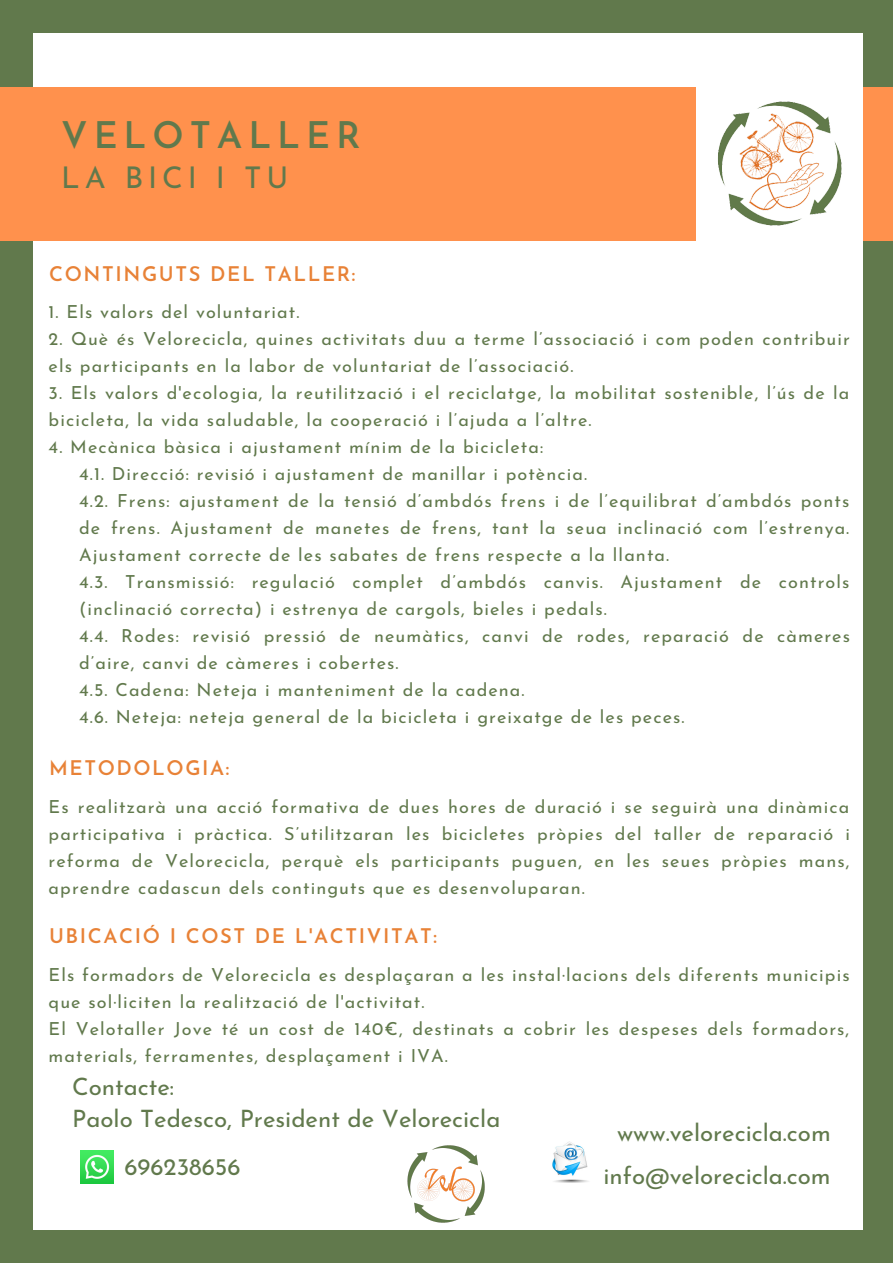
<style>
.page{position:relative;width:893px;height:1264px;background:#fff}
.page>*{position:absolute;margin:0;border:0;box-sizing:border-box;transform-origin:0 0}
.t1{font:600 36.6px "Josefin Sans";letter-spacing:.16em;color:#61794c}
.t2{font:30px "Josefin Sans";letter-spacing:.16em;color:#61794c}
.t3{font:24px/32.5px "Josefin Sans";color:#61794c}
.t4{font:600 20.1px "Josefin Sans";letter-spacing:.08em;color:#e88237}
.t5{font:18px/27px "Josefin Sans";letter-spacing:.06em;color:#61794c}
</style>
<div class="page">
<div style="left:0;top:0;width:892px;height:1262px;background:#61794c"></div>
<div style="left:34px;top:33px;width:828px;height:1196px;background:#fff"></div>
<div style="left:0;top:87px;width:892px;height:153px;background:#ff914d"></div>
<img style="left:80px;top:1150px;width:34px;height:33px">
<img style="left:552px;top:1141px;width:37px;height:41px">
<img style="left:399px;top:1145px;width:94px;height:85px">
<img style="left:679px;top:64px;width:200px;height:200px">
<h1 class="t1" style="left:61px;top:121px;width:301px">VELOTALLER</h1>
<h2 class="t2" style="left:61px;top:166px;width:228px">LA BICI I TU</h2>
<p class="t4" style="left:49px;top:266px;width:308px">CONTINGUTS DEL TALLER:</p>
<p class="t5" style="left:49px;top:300px;width:252px">1. Els valors del voluntariat.</p>
<p class="t5" style="left:49px;top:327px;width:802px">2. Què és Velorecicla, quines activitats duu a terme l’associació i com poden contribuir els participants en la labor de voluntariat de l’associació.</p>
<p class="t5" style="left:49px;top:381px;width:802px">3. Els valors d'ecologia, la reutilització i el reciclatge, la mobilitat sostenible, l’ús de la bicicleta, la vida saludable, la cooperació i l’ajuda a l’altre.</p>
<p class="t5" style="left:79px;top:435px;width:772px;text-indent:-31px">4. Mecànica bàsica i ajustament mínim de la bicicleta:<br>4.1. Direcció: revisió i ajustament de manillar i potència.<br>4.2. Frens: ajustament de la tensió d’ambdós frens i de l’equilibrat d’ambdós ponts de frens. Ajustament de manetes de frens, tant la seua inclinació com l’estrenya.<br>Ajustament correcte de les sabates de frens respecte a la llanta.<br>4.3. Transmissió: regulació complet d’ambdós canvis. Ajustament de controls (inclinació correcta) i estrenya de cargols, bieles i pedals.<br>4.4. Rodes: revisió pressió de neumàtics, canvi de rodes, reparació de càmeres d’aire, canvi de càmeres i cobertes.<br>4.5. Cadena: Neteja i manteniment de la cadena.<br>4.6. Neteja: neteja general de la bicicleta i greixatge de les peces.</p>
<p class="t4" style="left:49px;top:760px;width:182px">METODOLOGIA:</p>
<p class="t5" style="left:49px;top:794px;width:802px;text-align:justify">Es realitzarà una acció formativa de dues hores de duració i se seguirà una dinàmica participativa i pràctica. S’utilitzaran les bicicletes pròpies del taller de reparació i reforma de Velorecicla, perquè els participants puguen, en les seues pròpies mans, aprendre cadascun dels continguts que es desenvoluparan.</p>
<p class="t4" style="left:49px;top:927px;width:389px">UBICACIÓ I COST DE L'ACTIVITAT:</p>
<p class="t5" style="left:49px;top:962px;width:802px">Els formadors de Velorecicla es desplaçaran a les instal·lacions dels diferents municipis que sol·liciten la realització de l'activitat.<br>El Velotaller Jove té un cost de 140€, destinats a cobrir les despeses dels formadors, materials, ferramentes, desplaçament i IVA.</p>
<h3 class="t3" style="left:72px;top:1072px;width:430px">Contacte:<br>Paolo Tedesco, President de Velorecicla</h3>
<h3 class="t3" style="left:617px;top:1118px;width:215px">www.velorecicla.com</h3>
<h3 class="t3" style="left:124px;top:1152px;width:117px">696238656</h3>
<h3 class="t3" style="left:603px;top:1161px;width:229px">info@velorecicla.com</h3>
</div>
